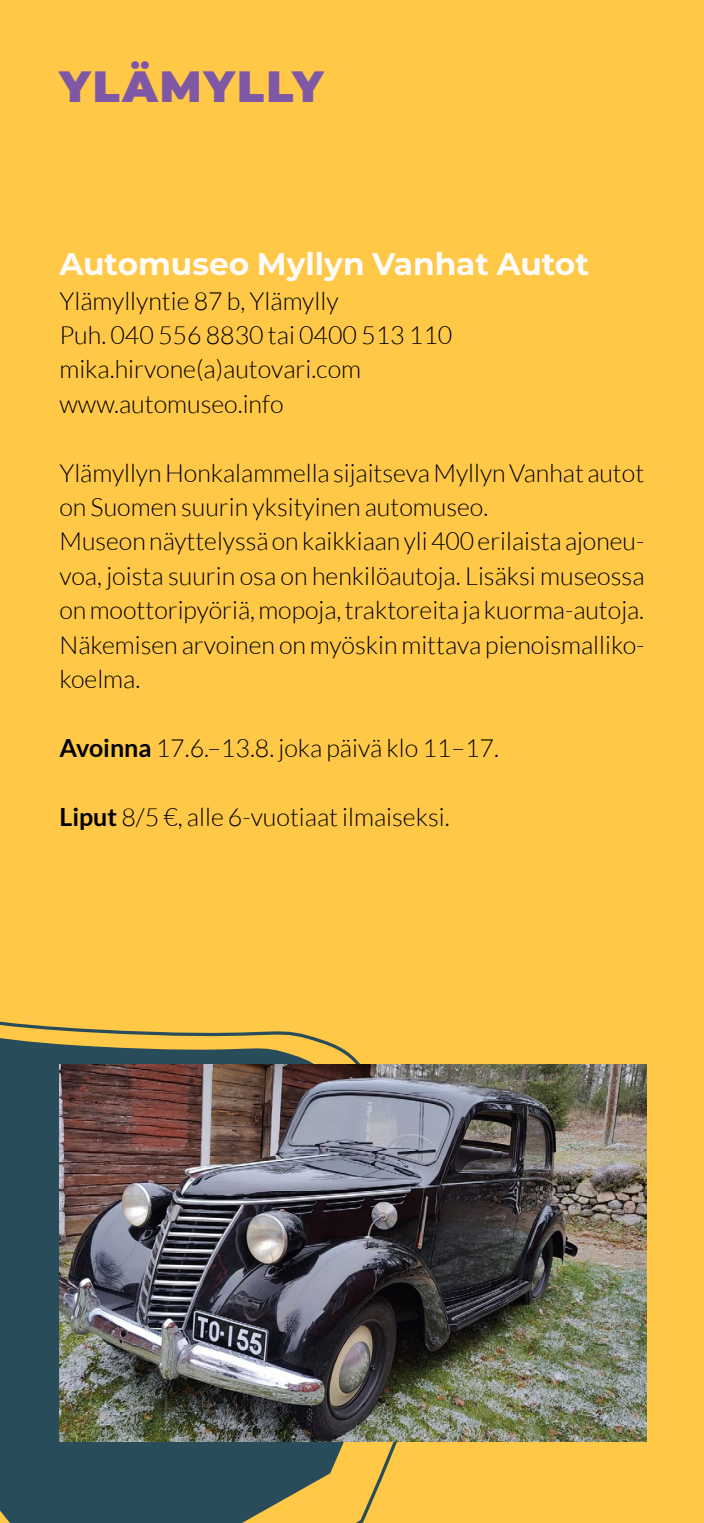
<style>
.page{position:relative;width:704px;height:1523px;background:#fff}
.page>*{position:absolute;margin:0;border:0;box-sizing:border-box;transform-origin:0 0}
.t1{font:100 43.75px "Montserrat";letter-spacing:.05em;color:#7f58a5}
.t2{font:100 31.25px "Montserrat";color:#fffbf9}
.t3{font:300 25px/34.4px "Lato";color:#000}
.s1{font-weight:700}
</style>
<div class="page">
<div style="left:0;top:0;width:703px;height:1522px;background:#ffc846"></div>
<svg style="left:0;top:1021px;width:434px;height:501px"></svg>
<img style="left:59px;top:1064px;width:586px;height:377px">
<h1 class="t1" style="left:59px;top:57px;width:265px">YLÄMYLLY</h1>
<p class="t2" style="left:59px;top:243px;width:530px">Automuseo Myllyn Vanhat Autot</p>
<p class="t3" style="left:59px;top:284px;width:394px">Ylämyllyntie 87 b, Ylämylly<br>Puh. 040 556 8830 tai 0400 513 110 mika.hirvone(a)autovari.com www.automuseo.info</p>
<p class="t3" style="left:59px;top:455px;width:586px">Ylämyllyn Honkalammella sijaitseva Myllyn Vanhat autot on Suomen suurin yksityinen automuseo.<br>Museon näyttelyssä on kaikkiaan yli 400 erilaista ajoneu&shy;voa, joista suurin osa on henkilöautoja. Lisäksi museossa on moottoripyöriä, mopoja, traktoreita ja kuorma-autoja.<br>Näkemisen arvoinen on myöskin mittava pienoismalliko&shy;koelma.</p>
<p class="t3" style="left:59px;top:730px;width:440px"><span class="s1">Avoinna</span> 17.6.–13.8. joka päivä klo 11–17.</p>
<p class="t3" style="left:59px;top:799px;width:391px"><span class="s1">Liput</span> 8/5 €, alle 6-vuotiaat ilmaiseksi.</p>
</div>
